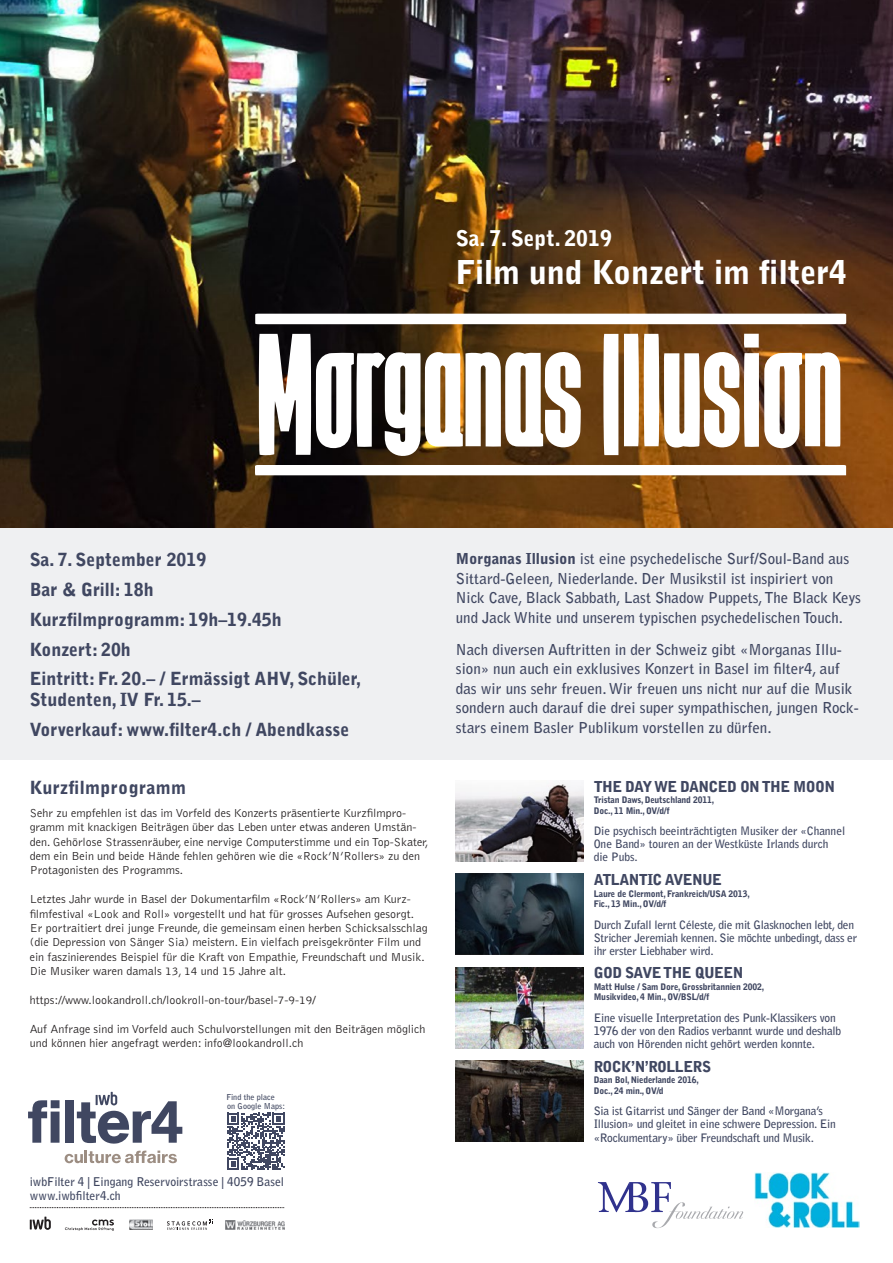
<style>
.page{position:relative;width:893px;height:1263px;background:#fff}
.page>*{position:absolute;margin:0;border:0;box-sizing:border-box;transform-origin:0 0}
.t1{font:900 32.7px "Bell Gothic Std";color:#fff}
.t2{font:900 21.6px "Bell Gothic Std";color:#fff}
.t3{font:900 18px/29.7px "Bell Gothic Std";color:#404761}
.t4{font:900 18px "Bell Gothic Std";letter-spacing:.02em;color:#404761}
.t5{font:700 15px/19.5px "Bell Gothic Std";color:#404761}
.t6{font:900 15px "Bell Gothic Std";letter-spacing:-.04em;color:#404761}
.t7{font:300 12px/14.4px "Bell Gothic Std";color:#231f20}
.t8{font:700 12px "Bell Gothic Std";color:#3f465f}
.t9{font:700 12px "Bell Gothic Std";letter-spacing:.005em;color:#404761}
.t10{font:700 11.55px/13px "Bell Gothic Std";letter-spacing:-.02em;color:#404761}
.t11{font:900 9px/10.5px "Bell Gothic Std";letter-spacing:-.02em;color:#404761}
.t12{font:700 8.1px/9px "Bell Gothic Std";color:#3f465f}
.s1{font-weight:900}
</style>
<div class="page">
<div style="left:0;top:526px;width:893px;height:234px;background:#eff0f2"></div>
<img style="left:0;top:0;width:893px;height:527px">
<svg style="left:255px;top:314px;width:591px;height:10px"></svg>
<svg style="left:255px;top:465px;width:591px;height:10px"></svg>
<svg style="left:603px;top:334px;width:15px;height:121px"></svg>
<svg style="left:259px;top:334px;width:322px;height:124px"></svg>
<svg style="left:624px;top:334px;width:216px;height:114px"></svg>
<svg style="left:227px;top:1113px;width:57px;height:57px"></svg>
<svg style="left:30px;top:1216px;width:21px;height:14px"></svg>
<img style="left:129px;top:1219px;width:24px;height:11px">
<svg style="left:65px;top:1219px;width:49px;height:12px"></svg>
<svg style="left:167px;top:1219px;width:46px;height:11px"></svg>
<svg style="left:30px;top:1207px;width:254px;height:1px"></svg>
<img style="left:226px;top:1220px;width:58px;height:10px">
<svg style="left:28px;top:1100px;width:32px;height:43px"></svg>
<div style="left:65px;top:1100px;width:9px;height:43px;background:#404761"></div>
<svg style="left:77px;top:1092px;width:105px;height:51px"></svg>
<svg style="left:65px;top:1150px;width:112px;height:13px"></svg>
<img style="left:456px;top:783px;width:128px;height:78px">
<img style="left:456px;top:874px;width:128px;height:81px">
<img style="left:456px;top:967px;width:128px;height:81px">
<img style="left:456px;top:1060px;width:128px;height:81px">
<svg style="left:598px;top:1182px;width:145px;height:46px"></svg>
<img style="left:754px;top:1172px;width:105px;height:55px">
<h2 class="t2" style="left:456px;top:225px;width:158px">Sa. 7. Sept. 2019</h2>
<h1 class="t1" style="left:456px;top:253px;width:393px">Film und Konzert im filter4</h1>
<h3 class="t3" style="left:30px;top:545px;width:333px">Sa. 7. September 2019<br>Bar &amp; Grill: 18h<br>Kurzfilmprogramm: 19h–19.45h<br>Konzert: 20h<br>Eintritt: Fr. 20.– / Ermässigt AHV, Schüler,</h3>
<h3 class="t3" style="left:30px;top:685px;width:321px">Studenten, IV Fr. 15.–<br>Vorverkauf: www.filter4.ch / Abendkasse</h3>
<h3 class="t4" style="left:30px;top:777px;width:158px">Kurzfilmprogramm</h3>
<p class="t7" style="left:30px;top:806px;width:400px">Sehr zu empfehlen ist das im Vorfeld des Konzerts präsentierte Kurzfilmpro&shy;gramm mit knackigen Beiträgen über das Leben unter etwas anderen Umstän&shy;den. Gehörlose Strassenräuber, eine nervige Computerstimme und ein Top-Skater, dem ein Bein und beide Hände fehlen gehören wie die «Rock’N’Rollers» zu den Protagonisten des Programms.</p>
<p class="t7" style="left:30px;top:892px;width:400px">Letztes Jahr wurde in Basel der Dokumentarfilm «Rock’N’Rollers» am Kurz&shy;filmfestival «Look and Roll» vorgestellt und hat für grosses Aufsehen gesorgt.<br>Er portraitiert drei junge Freunde, die gemeinsam einen herben Schicksalsschlag (die Depression von Sänger Sia) meistern. Ein vielfach preisgekrönter Film und ein faszinierendes Beispiel für die Kraft von Empathie, Freundschaft und Musik.<br>Die Musiker waren damals 13, 14 und 15 Jahre alt.</p>
<p class="t7" style="left:30px;top:993px;width:288px">https://www.lookandroll.ch/lookroll-on-tour/basel-7-9-19/</p>
<p class="t7" style="left:30px;top:1022px;width:397px">Auf Anfrage sind im Vorfeld auch Schulvorstellungen mit den Beiträgen möglich und können hier angefragt werden: info@lookandroll.ch</p>
<p class="t12" style="left:226px;top:1092px;width:60px">Find the place<br>on Google Maps:</p>
<p class="t8" style="left:30px;top:1174px;width:256px">iwbFilter 4 | Eingang Reservoirstrasse | 4059 Basel</p>
<p class="t9" style="left:30px;top:1189px;width:93px">www.iwbfilter4.ch</p>
<p class="t5" style="left:456px;top:549px;width:407px"><span class="s1">Morganas Illusion</span> ist eine psychedelische Surf/Soul-Band aus Sittard-Geleen, Niederlande. Der Musikstil ist inspiriert von Nick Cave, Black Sabbath, Last Shadow Puppets, The Black Keys und Jack White und unserem typischen psychedelischen Touch.</p>
<p class="t5" style="left:456px;top:640px;width:404px">Nach diversen Auftritten in der Schweiz gibt «Morganas Illu&shy;sion» nun auch ein exklusives Konzert in Basel im filter4, auf das wir uns sehr freuen. Wir freuen uns nicht nur auf die Musik sondern auch darauf die drei super sympathischen, jungen Rock&shy;stars einem Basler Publikum vorstellen zu dürfen.</p>
<p class="t6" style="left:594px;top:777px;width:243px">THE DAY WE DANCED ON THE MOON</p>
<p class="t11" style="left:594px;top:795px;width:122px">Tristan Daws, Deutschland 2011,<br>Doc., 11 Min., OV/d/f</p>
<p class="t10" style="left:594px;top:824px;width:253px">Die psychisch beeinträchtigten Musiker der «Channel<br>One Band» touren an der Westküste Irlands durch die Pubs.</p>
<p class="t6" style="left:594px;top:871px;width:130px">ATLANTIC AVENUE</p>
<p class="t11" style="left:594px;top:888px;width:158px">Laure de Clermont, Frankreich/USA 2013,<br>Fic., 13 Min., OV/d/f</p>
<p class="t10" style="left:594px;top:918px;width:265px">Durch Zufall lernt Céleste, die mit Glasknochen lebt, den<br>Stricher Jeremiah kennen. Sie möchte unbedingt, dass er ihr erster Liebhaber wird.</p>
<p class="t6" style="left:594px;top:964px;width:151px">GOD SAVE THE QUEEN</p>
<p class="t11" style="left:594px;top:981px;width:172px">Matt Hulse / Sam Dore, Grossbritannien 2002,<br>Musikvideo, 4 Min., OV/BSL/d/f</p>
<p class="t10" style="left:594px;top:1011px;width:249px">Eine visuelle Interpretation des Punk-Klassikers von<br>1976 der von den Radios verbannt wurde und deshalb auch von Hörenden nicht gehört werden konnte.</p>
<p class="t6" style="left:594px;top:1058px;width:119px">ROCK’N’ROLLERS</p>
<p class="t11" style="left:594px;top:1075px;width:107px">Daan Bol, Niederlande 2016,<br>Doc., 24 min., OV/d</p>
<p class="t10" style="left:594px;top:1105px;width:244px">Sia ist Gitarrist und Sänger der Band «Morgana’s<br>Illusion» und gleitet in eine schwere Depression. Ein «Rockumentary» über Freundschaft und Musik.</p>
</div>
